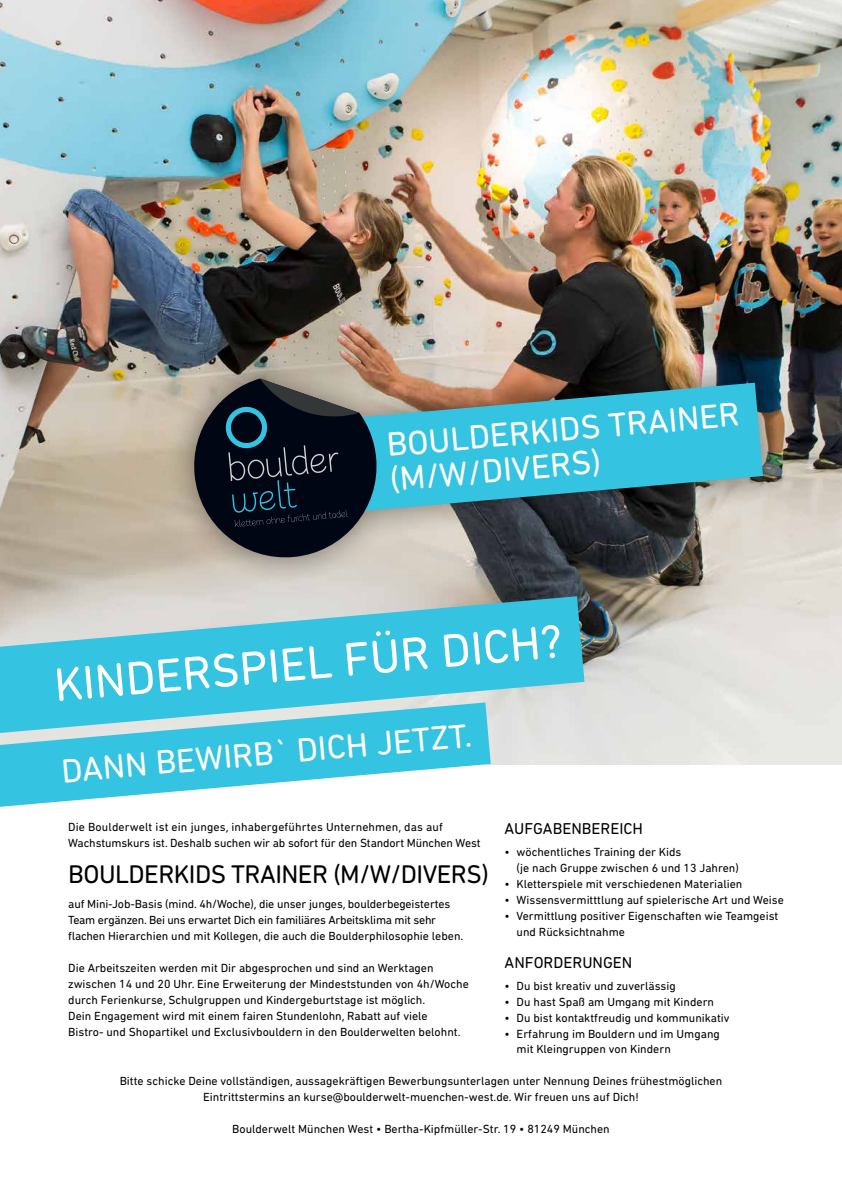
<style>
.page{position:relative;width:842px;height:1191px;background:#fff}
.page>*{position:absolute;margin:0;border:0;box-sizing:border-box;transform-origin:0 0}
.t1{font:47.7px "DIN Next Rounded LT Pro";color:#fff}
.t2{font:34.2px/35px "DIN Next Rounded LT Pro";color:#fff}
.t3{font:26px "DIN Next Rounded LT Pro";letter-spacing:-.02em;color:#000}
.t4{font:16px "DIN Next Rounded LT Pro";color:#000}
.t5{font:12px/16px "DIN Next Rounded LT Pro";color:#000}
</style>
<div class="page">
<img style="left:0;top:0;width:842px;height:764px">
<svg style="left:0;top:733px;width:491px;height:74px;fill:#34c3e0"></svg>
<svg style="left:0;top:596px;width:584px;height:137px;background:#66c9db"></svg>
<div style="left:165px;top:351px;width:626px;height:235px;background:#000;opacity:.4"></div>
<svg style="left:381px;top:383px;width:382px;height:134px;background:#45a4b6"></svg>
<svg style="left:190px;top:378px;width:191px;height:183px;background:#384046"></svg>
<h2 class="t2" style="left:385px;top:427px;width:355px;rotate:-5deg">BOULDERKIDS TRAINER (M/W/DIVERS)</h2>
<h1 class="t1" style="left:52px;top:657px;width:511px;rotate:-5deg">KINDERSPIEL FÜR DICH?</h1>
<h2 class="t2" style="left:60px;top:753px;width:413px;rotate:-5deg">DANN BEWIRB` DICH JETZT.</h2>
<p class="t5" style="left:68px;top:819px;width:414px">Die Boulderwelt ist ein junges, inhabergeführtes Unternehmen, das auf<br>Wachstumskurs ist. Deshalb suchen wir ab sofort für den Standort München West</p>
<h3 class="t3" style="left:68px;top:859px;width:422px">BOULDERKIDS TRAINER (M/W/DIVERS)</h3>
<p class="t5" style="left:68px;top:896px;width:397px">auf Mini-Job-Basis (mind. 4h/Woche), die unser junges, boulderbegeistertes<br>Team ergänzen. Bei uns erwartet Dich ein familiäres Arbeitsklima mit sehr flachen Hierarchien und mit Kollegen, die auch die Boulderphilosophie leben.</p>
<p class="t5" style="left:68px;top:960px;width:402px">Die Arbeitszeiten werden mit Dir abgesprochen und sind an Werktagen zwischen 14 und 20 Uhr. Eine Erweiterung der Mindeststunden von 4h/Woche durch Ferienkurse, Schulgruppen und Kindergeburtstage ist möglich.<br>Dein Engagement wird mit einem fairen Stundenlohn, Rabatt auf viele<br>Bistro- und Shopartikel und Exclusivbouldern in den Boulderwelten belohnt.</p>
<p class="t5" style="left:120px;top:1072px;width:604px;text-align:center">Bitte schicke Deine vollständigen, aussagekräftigen Bewerbungsunterlagen unter Nennung Deines frühestmöglichen<br>Eintrittstermins an kurse@boulderwelt-muenchen-west.de. Wir freuen uns auf Dich!</p>
<p class="t5" style="left:232px;top:1120px;width:379px">Boulderwelt München West • Bertha-Kipfmüller-Str. 19 • 81249 München</p>
<h3 class="t4" style="left:505px;top:819px;width:140px">AUFGABENBEREICH</h3>
<p class="t5" style="left:517px;top:844px;width:224px;text-indent:-12px">• wöchentliches Training der Kids<br>(je nach Gruppe zwischen 6 und 13 Jahren)</p>
<p class="t5" style="left:505px;top:876px;width:239px">• Kletterspiele mit verschiedenen Materialien</p>
<p class="t5" style="left:505px;top:892px;width:281px">• Wissensvermitttlung auf spielerische Art und Weise</p>
<p class="t5" style="left:517px;top:908px;width:263px;text-indent:-12px">• Vermittlung positiver Eigenschaften wie Teamgeist und Rücksichtnahme</p>
<h3 class="t4" style="left:505px;top:953px;width:129px">ANFORDERUNGEN</h3>
<p class="t5" style="left:505px;top:978px;width:173px">• Du bist kreativ und zuverlässig</p>
<p class="t5" style="left:505px;top:994px;width:211px">• Du hast Spaß am Umgang mit Kindern</p>
<p class="t5" style="left:505px;top:1010px;width:227px">• Du bist kontaktfreudig und kommunikativ</p>
<p class="t5" style="left:517px;top:1027px;width:205px;line-height:14.4px;text-indent:-12px">• Erfahrung im Bouldern und im Umgang mit Kleingruppen von Kindern</p>
</div>
